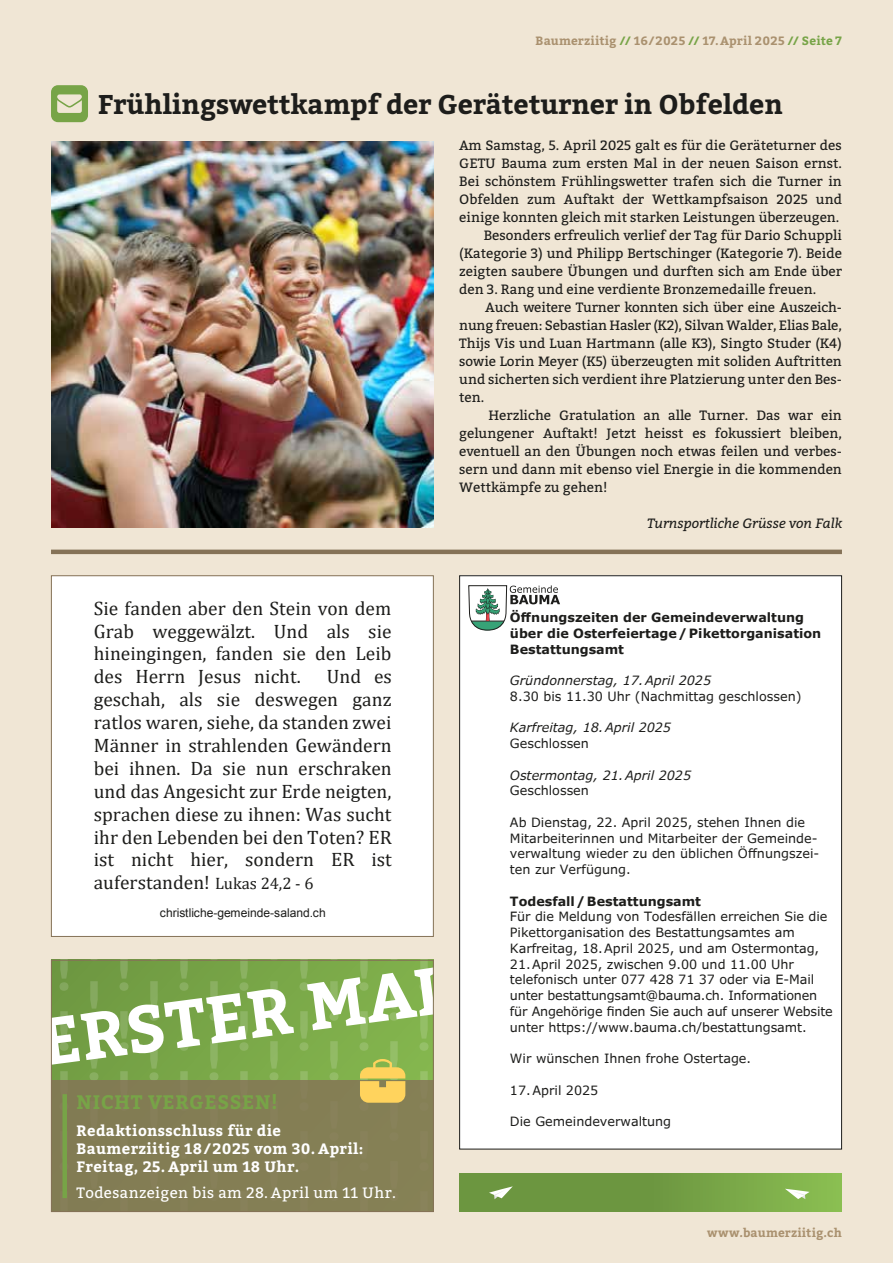
<style>
.page{position:relative;width:893px;height:1263px;background:#f0e6d5}
.page>*{position:absolute;margin:0;border:0;box-sizing:border-box;transform-origin:0 0}
.t1{font:700 27px "Bitter";letter-spacing:-.005em;color:#1d1d1b}
.t2{font:19.5px/23px "Cambria";color:#1d1d1b;text-align:justify}
.t3{font:700 19.5px "Bitter";letter-spacing:.035em;color:#77a447}
.t4{font:700 15px/18px "Bitter";letter-spacing:.025em;color:#fff}
.t5{font:15px "Bitter";letter-spacing:.025em;color:#fff}
.t6{font:13.5px "Bitter";color:#1d1d1b}
.t7{font:italic 13.5px "Bitter";color:#1d1d1b}
.t8{font:12.75px/15.8px "Verdana Pro";letter-spacing:-.005em;color:#1d1d1b}
.t9{font:700 12.75px/15.8px "Verdana Pro";color:#1d1d1b}
.t10{font:italic 12.75px "Verdana Pro";color:#1d1d1b}
.t11{font:700 12px "Bitter";letter-spacing:.02em;color:#aa916f}
.t12{font:12px "Arial";color:#1d1d1b}
.s1{color:#77a447}
.s2{font-size:16.65px}
</style>
<div class="page">
<div style="left:51px;top:576px;width:382px;height:360px;background:#fff"></div>
<div style="left:51px;top:575px;width:383px;height:362px;border:1px solid #857257"></div>
<svg style="left:51px;top:85px;width:37px;height:37px"></svg>
<img style="left:51px;top:141px;width:383px;height:387px">
<hr style="left:51px;top:550px;width:791px;height:4px;background:#857257">
<div style="left:51px;top:1080px;width:383px;height:132px;background:#847e54"></div>
<div style="left:62px;top:1094px;width:5px;height:104px;background:#77a447"></div>
<svg style="left:53px;top:967px;width:379px;height:136px"></svg>
<div style="left:51px;top:960px;width:383px;height:252px;border:1px solid #857257"></div>
<div style="left:460px;top:576px;width:382px;height:573px;background:#fff"></div>
<svg style="left:468px;top:585px;width:92px;height:45px"></svg>
<div style="left:459px;top:1174px;width:383px;height:38px;background:linear-gradient(to right,#648b3b,#84b54e)"></div>
<svg style="left:489px;top:1186px;width:24px;height:13px"></svg>
<svg style="left:785px;top:1189px;width:25px;height:10px"></svg>
<p class="t11" style="left:535px;top:33px;width:308px">Baumerziitig <span class="s1">//</span> 16/ 2025 <span class="s1">//</span> 17.April 2025 <span class="s1">// Seite 7</span></p>
<h1 class="t1" style="left:98px;top:87px;width:687px">Frühlingswettkampf der Geräteturner in Obfelden</h1>
<p class="t6" style="left:459px;top:137px;width:384px">Am Samstag, 5. April 2025 galt es für die Geräteturner des</p>
<p class="t6" style="left:459px;top:155px;width:384px">GETU Bauma zum ersten Mal in der neuen Saison ernst.</p>
<p class="t6" style="left:459px;top:173px;width:384px">Bei schönstem Frühlingswetter trafen sich die Turner in</p>
<p class="t6" style="left:459px;top:191px;width:384px">Obfelden zum Auftakt der Wettkampfsaison 2025 und</p>
<p class="t6" style="left:459px;top:209px;width:382px">einige konnten gleich mit starken Leistungen überzeugen.</p>
<p class="t6" style="left:484px;top:227px;width:360px">Besonders erfreulich verlief der Tag für Dario Schuppli</p>
<p class="t6" style="left:459px;top:245px;width:384px">(Kategorie 3) und Philipp Bertschinger (Kategorie 7). Beide</p>
<p class="t6" style="left:459px;top:263px;width:384px">zeigten saubere Übungen und durften sich am Ende über</p>
<p class="t6" style="left:459px;top:281px;width:358px">den 3. Rang und eine verdiente Bronzemedaille freuen.</p>
<p class="t6" style="left:485px;top:298px;width:358px">Auch weitere Turner konnten sich über eine Auszeich-</p>
<p class="t6" style="left:459px;top:316px;width:384px">nung freuen: Sebastian Hasler (K2), Silvan Walder, Elias Bale,</p>
<p class="t6" style="left:459px;top:334px;width:384px">Thijs Vis und Luan Hartmann (alle K3), Singto Studer (K4)</p>
<p class="t6" style="left:459px;top:352px;width:384px">sowie Lorin Meyer (K5) überzeugten mit soliden Auftritten</p>
<p class="t6" style="left:459px;top:370px;width:384px">und sicherten sich verdient ihre Platzierung unter den Bes-</p>
<p class="t6" style="left:459px;top:388px;width:27px">ten.</p>
<p class="t6" style="left:489px;top:406px;width:355px">Herzliche Gratulation an alle Turner. Das war ein</p>
<p class="t6" style="left:459px;top:424px;width:384px">gelungener Auftakt! Jetzt heisst es fokussiert bleiben,</p>
<p class="t6" style="left:459px;top:442px;width:384px">eventuell an den Übungen noch etwas feilen und verbes-</p>
<p class="t6" style="left:459px;top:460px;width:384px">sern und dann mit ebenso viel Energie in die kommenden</p>
<p class="t6" style="left:459px;top:478px;width:150px">Wettkämpfe zu gehen!</p>
<p class="t7" style="left:647px;top:515px;width:196px">Turnsportliche Grüsse von Falk</p>
<h2 class="t2" style="left:94px;top:596px;width:299px">Sie fanden aber den Stein von dem Grab weggewälzt. Und als sie hineingingen, fanden sie den Leib des Herrn Jesus nicht.</h2>
<p class="t2" style="left:94px;top:665px;width:300px;text-indent:233px">Und es geschah, als sie deswegen ganz ratlos waren, siehe, da standen zwei Männer in strahlenden Gewändern bei ihnen. Da sie nun erschraken und das Angesicht zur Erde neigten, sprachen diese zu ihnen: Was sucht ihr den Lebenden bei den Toten? ER ist nicht hier, sondern ER ist auferstanden! <span class="s2">Lukas 24,2 - 6</span></p>
<p class="t12" style="left:160px;top:905px;width:167px">christliche-gemeinde-saland.ch</p>
<h2 class="t3" style="left:77px;top:1089px;width:203px">NICHT VERGESSEN!</h2>
<p class="t4" style="left:77px;top:1122px;width:288px">Redaktionsschluss für die<br>Baumerziitig 18/2025 vom 30. April:<br>Freitag, 25. April um 18 Uhr.</p>
<p class="t5" style="left:77px;top:1183px;width:321px">Todesanzeigen bis am 28. April um 11 Uhr.</p>
<p class="t9" style="left:510px;top:610px;width:313px">Öffnungszeiten der Gemeindeverwaltung über die Osterfeiertage/Pikettorganisation<br>Bestattungsamt</p>
<p class="t10" style="left:510px;top:672px;width:203px">Gründonnerstag, 17.April 2025</p>
<p class="t8" style="left:510px;top:688px;width:293px">8.30 bis 11.30 Uhr (Nachmittag geschlossen)</p>
<p class="t10" style="left:510px;top:719px;width:163px">Karfreitag, 18.April 2025</p>
<p class="t8" style="left:510px;top:736px;width:81px">Geschlossen</p>
<p class="t10" style="left:510px;top:767px;width:183px">Ostermontag, 21.April 2025</p>
<p class="t8" style="left:510px;top:783px;width:81px">Geschlossen</p>
<p class="t8" style="left:510px;top:814px;width:311px">Ab Dienstag, 22. April 2025, stehen Ihnen die Mitarbeiterinnen und Mitarbeiter der Gemeinde&shy;verwaltung wieder zu den üblichen Öffnungszei&shy;ten zur Verfügung.</p>
<p class="t9" style="left:510px;top:893px;width:193px">Todesfall/Bestattungsamt</p>
<p class="t8" style="left:510px;top:909px;width:324px">Für die Meldung von Todesfällen erreichen Sie die Pikettorganisation des Bestattungsamtes am Karfreitag, 18.April 2025, und am Ostermontag, 21.April 2025, zwischen 9.00 und 11.00 Uhr telefonisch unter 077 428 71 37 oder via E-Mail unter bestattungsamt@bauma.ch. Informationen für Angehörige finden Sie auch auf unserer Website unter https://www.bauma.ch/bestattungsamt.</p>
<p class="t8" style="left:510px;top:1051px;width:243px">Wir wünschen Ihnen frohe Ostertage.</p>
<p class="t8" style="left:510px;top:1082px;width:90px">17.April 2025</p>
<p class="t8" style="left:510px;top:1114px;width:163px">Die Gemeindeverwaltung</p>
<p class="t11" style="left:707px;top:1225px;width:136px">www.baumerziitig.ch</p>
</div>
